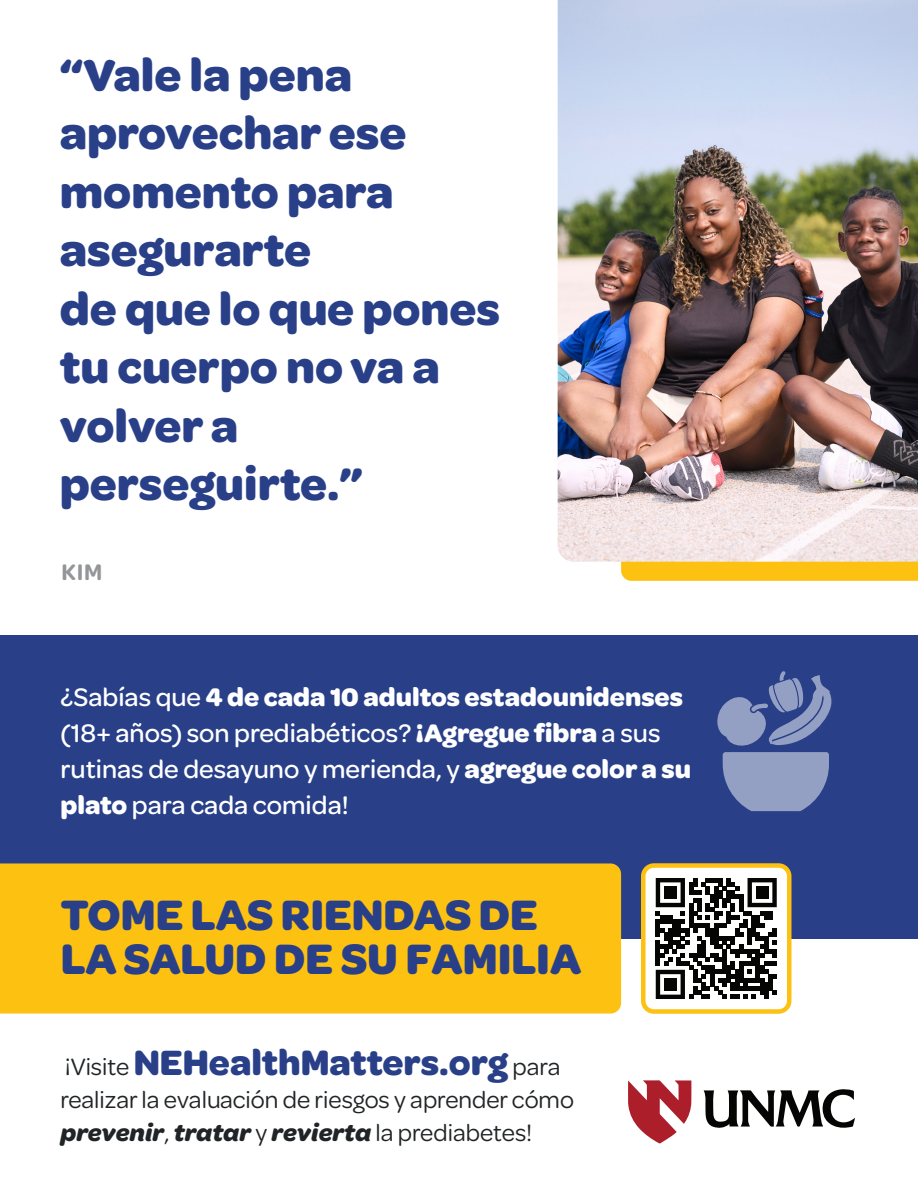
<style>
.page{position:relative;width:918px;height:1188px;background:#fff}
.page>*{position:absolute;margin:0;border:0;box-sizing:border-box;transform-origin:0 0}
.t1{font:700 48px/58.5px "Omnes";color:#294089}
.t2{font:700 45.3px/43.3px "Omnes";color:#294089}
.t3{font:700 37.5px "Omnes";color:#294089}
.t4{font:500 27px/36px "Omnes";color:#fff}
.t5{font:25.2px/33px "Omnes";color:#212426}
.t6{font:600 24px "Omnes";color:#939598}
.s1{font-weight:700}
.s2{font-weight:400;font-size:25.2px;color:#212426}
.s3{font-weight:700;font-style:italic}
</style>
<div class="page">
<div style="left:0;top:635px;width:918px;height:304px;background:#294089"></div>
<svg style="left:628px;top:1080px;width:63px;height:63px"></svg>
<svg style="left:704px;top:1089px;width:151px;height:39px"></svg>
<div style="left:621px;top:562px;width:297px;height:19px;background:#fdc111"></div>
<img style="left:558px;top:0;width:360px;height:562px">
<svg style="left:717px;top:671px;width:115px;height:140px"></svg>
<div style="left:0;top:863px;width:621px;height:151px;background:#fdc111"></div>
<svg style="left:641px;top:863px;width:150px;height:151px"></svg>
<div style="left:664px;top:886px;width:13px;height:13px;background:#050504"></div>
<div style="left:756px;top:886px;width:12px;height:13px;background:#050504"></div>
<div style="left:664px;top:978px;width:13px;height:13px;background:#050504"></div>
<h1 class="t1" style="left:60px;top:42px;width:442px">“Vale la pena aprovechar ese momento para asegurarte<br>de que lo que pones tu cuerpo no va a volver a perseguirte.”</h1>
<p class="t6" style="left:61px;top:555px;width:42px">KIM</p>
<p class="t4" style="left:61px;top:678px;width:632px">¿Sabías que <span class="s1">4 de cada 10 adultos estadounidenses </span>(18+ años) son prediabéticos? <span class="s1">¡Agregue fibra</span> a sus rutinas de desayuno y merienda, y <span class="s1">agregue color a su plato</span> para cada comida!</p>
<h2 class="t2" style="left:61px;top:891px;width:522px">TOME LAS RIENDAS DE<br>LA SALUD DE SU FAMILIA</h2>
<h3 class="t3" style="left:65px;top:1036px;width:498px"><span class="s2">¡Visite</span> NEHealthMatters.org <span class="s2">para</span></h3>
<p class="t5" style="left:60px;top:1082px;width:515px">realizar la evaluación de riesgos y aprender cómo <span class="s3">prevenir</span>, <span class="s3">tratar</span> y <span class="s3">revierta</span> la prediabetes!</p>
</div>
